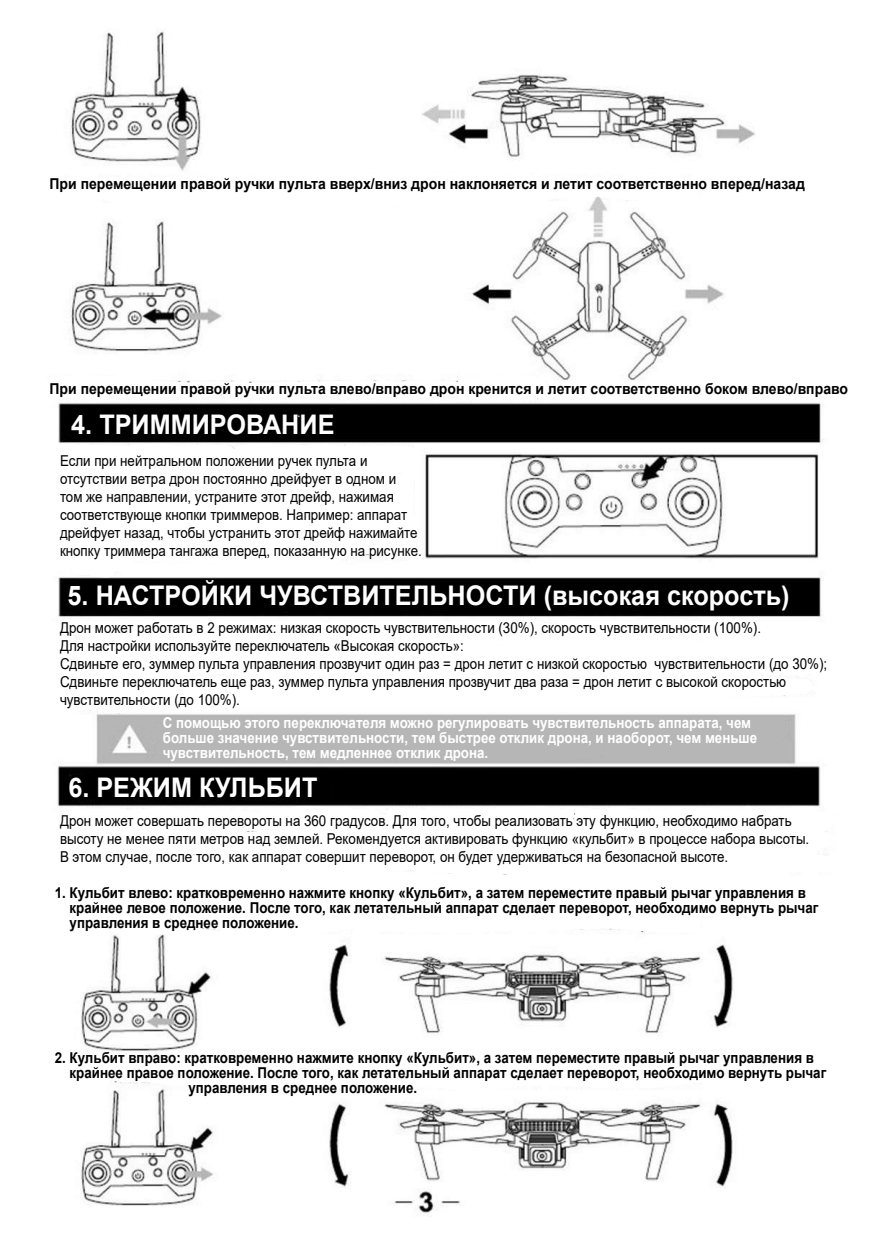
<style>
.page{position:relative;width:893px;height:1245px;background:#fff}
.page>*{position:absolute;margin:0;border:0;box-sizing:border-box;transform-origin:0 0}
.t1{font:700 27px "Arial";color:#fff;scale:.93 1}
.t2{font:15px/18px "Arial";color:#000;scale:.89 1}
.t3{font:700 15px/15px "Arial";color:#000;scale:.89 1}
.t4{font:700 15px/15px "Arial";color:#fff;scale:.89 1}
.t5{font:700 15px "Arial";color:#000;scale:.93 1}
</style>
<div class="page">
<img style="left:57px;top:31px;width:767px;height:1186px">
<svg style="left:57px;top:167px;width:642px;height:41px"></svg>
<svg style="left:57px;top:369px;width:495px;height:73px"></svg>
<svg style="left:65px;top:441px;width:357px;height:136px"></svg>
<div style="left:67px;top:582px;width:389px;height:32px;background:#000"></div>
<svg style="left:66px;top:615px;width:748px;height:99px"></svg>
<svg style="left:62px;top:717px;width:730px;height:85px;background:#707070"></svg>
<svg style="left:73px;top:804px;width:755px;height:147px"></svg>
<svg style="left:88px;top:1048px;width:711px;height:44px"></svg>
<p class="t5" style="left:49px;top:173px;width:814px">При перемещении правой ручки пульта вверх/вниз дрон наклоняется и летит соответственно вперед/назад</p>
<p class="t5" style="left:49px;top:378px;width:860px">При перемещении правой ручки пульта влево/вправо дрон кренится и летит соответственно боком влево/вправо</p>
<h1 class="t1" style="left:71px;top:405px;width:285px">4. ТРИММИРОВАНИЕ</h1>
<p class="t2" style="left:60px;top:452px;width:408px">Если при нейтральном положении ручек пульта и отсутствии ветра дрон постоянно дрейфует в одном и том же направлении, устраните этот дрейф, нажимая соответствующе кнопки триммеров. Например: аппарат дрейфует назад, чтобы устранить этот дрейф нажимайте кнопку триммера тангажа вперед, показанную на рисунке.</p>
<h1 class="t1" style="left:68px;top:576px;width:778px">5. НАСТРОЙКИ ЧУВСТВИТЕЛЬНОСТИ (высокая скорость)</h1>
<p class="t2" style="left:60px;top:619px;width:863px">Дрон может работать в 2 режимах: низкая скорость чувствительности (30%), скорость чувствительности (100%).<br>Для настройки используйте переключатель «Высокая скорость»:<br>Сдвиньте его, зуммер пульта управления прозвучит один раз = дрон летит с низкой скоростью чувствительности (до 30%); Сдвиньте переключатель еще раз, зуммер пульта управления прозвучит два раза = дрон летит с высокой скоростью чувствительности (до 100%).</p>
<p class="t4" style="left:163px;top:715px;width:669px">С помощью этого переключателя можно регулировать чувствительность аппарата, чем больше значение чувствительности, тем быстрее отклик дрона, и наоборот, чем меньше чувствительность, тем медленнее отклик дрона.</p>
<h1 class="t1" style="left:68px;top:767px;width:269px">6. РЕЖИМ КУЛЬБИТ</h1>
<p class="t2" style="left:60px;top:811px;width:843px">Дрон может совершать перевороты на 360 градусов. Для того, чтобы реализовать эту функцию, необходимо набрать высоту не менее пяти метров над землей. Рекомендуется активировать функцию «кульбит» в процессе набора высоты.<br>В этом случае, после того, как аппарат совершит переворот, он будет удерживаться на безопасной высоте.</p>
<p class="t3" style="left:70px;top:885px;width:843px;text-indent:-15px">1. Кульбит влево: кратковременно нажмите кнопку «Кульбит», а затем переместите правый рычаг управления в крайнее левое положение. После того, как летательный аппарат сделает переворот, необходимо вернуть рычаг управления в среднее положение.</p>
<p class="t3" style="left:55px;top:1050px;width:854px">2. Кульбит вправо: кратковременно нажмите кнопку «Кульбит», а затем переместите правый рычаг управления в</p>
<p class="t3" style="left:70px;top:1065px;width:851px">крайнее правое положение. После того, как летательный аппарат сделает переворот, необходимо вернуть рычаг</p>
<p class="t3" style="left:188px;top:1080px;width:259px">управления в среднее положение.</p>
</div>
